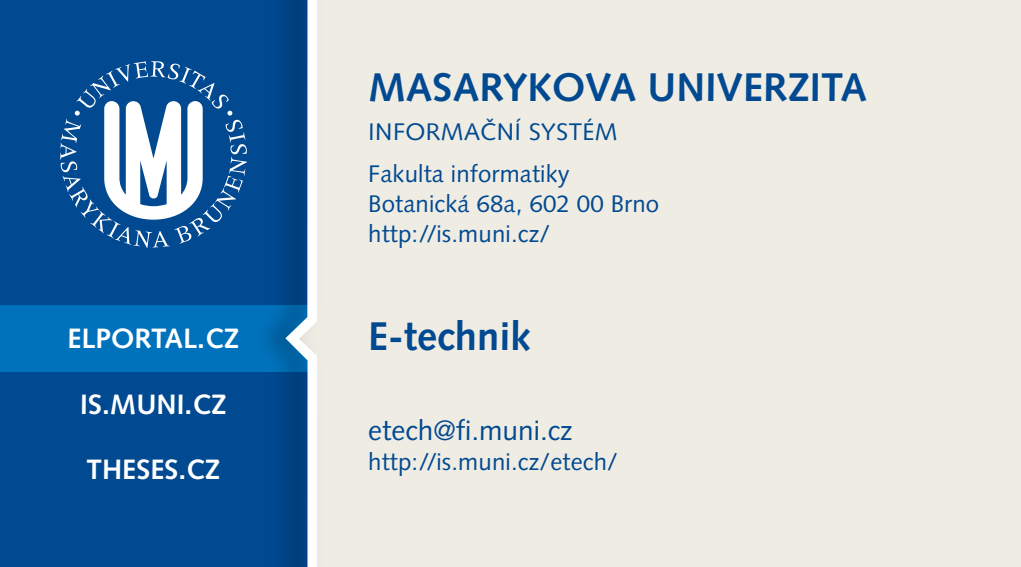
<style>
.page{position:relative;width:1021px;height:567px;background:#fff}
.page>*{position:absolute;margin:0;border:0;box-sizing:border-box;transform-origin:0 0}
.t1{font:700 40px "Syntax LTCE";color:#014990}
.t2{font:700 28px "Syntax LTCE";color:#fff}
.t3{font:28px "Syntax LTCE";color:#014990}
.t4{font:24px/41.6px "Syntax LTCE";letter-spacing:.005em;color:#014990}
</style>
<div class="page">
<div style="left:0;top:0;width:309px;height:567px;background:#014990"></div>
<div style="left:0;top:306px;width:311px;height:66px;background:#0072bc"></div>
<div style="left:329px;top:0;width:691px;height:567px;background:#efece4"></div>
<img style="left:242px;top:0;width:87px;height:567px">
<svg style="left:285px;top:0;width:32px;height:567px"></svg>
<svg style="left:60px;top:61px;width:187px;height:187px"></svg>
<p class="t2" style="left:68px;top:323px;width:173px">ELPORTAL.CZ</p>
<p class="t2" style="left:80px;top:388px;width:148px">IS.MUNI.CZ</p>
<p class="t2" style="left:86px;top:453px;width:135px">THESES.CZ</p>
<h1 class="t1" style="left:368px;top:64px;width:500px">MASARYKOVA UNIVERZITA</h1>
<p class="t4" style="left:368px;top:111px;width:251px">INFORMAČNÍ SYSTÉM<br>Fakulta informatiky</p>
<p class="t4" style="left:368px;top:188px;width:292px;line-height:30px">Botanická 68a, 602 00 Brno http://is.muni.cz/</p>
<h1 class="t1" style="left:368px;top:313px;width:164px">E-technik</h1>
<p class="t3" style="left:368px;top:414px;width:206px">etech@fi.muni.cz</p>
<p class="t4" style="left:368px;top:441px;width:251px">http://is.muni.cz/etech/</p>
</div>
